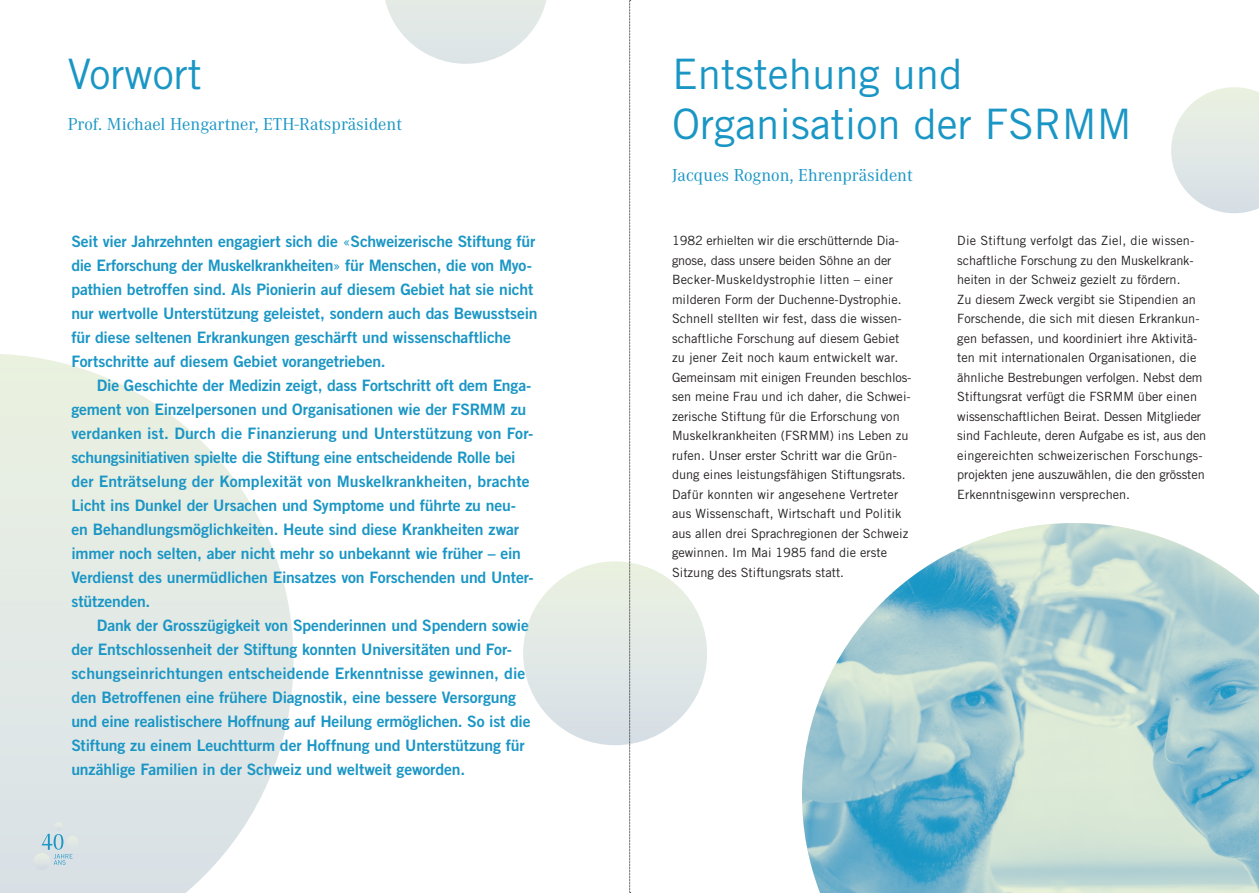
<style>
.page{position:relative;width:1259px;height:893px;background:#fff}
.page>*{position:absolute;margin:0;border:0;box-sizing:border-box;transform-origin:0 0}
.t1{font:42px/50.4px "Trade Gothic LT Std";color:#1a96c5}
.t2{font:18px "Corporate A";color:#1a96c5}
.t3{font:15.75px/24px "Trade Gothic LT Std Bd 2";letter-spacing:-.01em;color:#1a96c5}
.t4{font:12.75px/19.5px "Trade Gothic LT Std";color:#231f20}
.s1{font-family:"Trade Gothic LT Std"}
</style>
<div class="page">
<svg style="left:1171px;top:87px;width:88px;height:126px;fill:#e3eae6"></svg>
<svg style="left:0;top:354px;width:293px;height:539px;fill:#e4ebe6"></svg>
<svg style="left:385px;top:0;width:162px;height:64px;fill:#e2e9e6"></svg>
<img style="left:802px;top:523px;width:457px;height:370px">
<svg style="left:523px;top:561px;width:184px;height:184px;fill:#e4ebe6"></svg>
<svg style="left:629px;top:0;width:2px;height:893px;background:#c1c2c1"></svg>
<img style="left:34px;top:853px;width:16px;height:17px">
<svg style="left:42px;top:822px;width:37px;height:43px;background:#c9dbe2"></svg>
<p class="t1" style="left:68px;top:48px;width:135px">Vorwort</p>
<p class="t2" style="left:68px;top:112px;width:335px">Prof. Michael Hengartner, ETH-Ratspräsident</p>
<p class="t3" style="left:71px;top:229px;width:467px">Seit vier Jahrzehnten engagiert sich die <span class="s1">«</span>Schweizerische Stiftung für die Erforschung der Muskelkrankheiten<span class="s1">»</span> für Menschen, die von Myo&shy;pathien betroffen sind. Als Pionierin auf diesem Gebiet hat sie nicht nur wertvolle Unterstützung geleistet, sondern auch das Bewusstsein für diese seltenen Erkrankungen geschärft und wissenschaftliche Fortschritte auf diesem Gebiet vorangetrieben.</p>
<p class="t3" style="left:71px;top:373px;width:464px;text-indent:25px">Die Geschichte der Medizin zeigt, dass Fortschritt oft dem Enga&shy;gement von Einzelpersonen und Organisationen wie der FSRMM zu verdanken ist. Durch die Finanzierung und Unterstützung von For&shy;schungsinitiativen spielte die Stiftung eine entscheidende Rolle bei der Enträtselung der Komplexität von Muskelkrankheiten, brachte Licht ins Dunkel der Ursachen und Symptome und führte zu neu&shy;en Behandlungsmöglichkeiten. Heute sind diese Krankheiten zwar immer noch selten, aber nicht mehr so unbekannt wie früher – ein Verdienst des unermüdlichen Einsatzes von Forschenden und Unter&shy;stützenden.</p>
<p class="t3" style="left:71px;top:613px;width:461px;text-indent:25px">Dank der Grosszügigkeit von Spenderinnen und Spendern sowie der Entschlossenheit der Stiftung konnten Universitäten und For&shy;schungseinrichtungen entscheidende Erkenntnisse gewinnen, die den Betroffenen eine frühere Diagnostik, eine bessere Versorgung und eine realistischere Hoffnung auf Heilung ermöglichen. So ist die Stiftung zu einem Leuchtturm der Hoffnung und Unterstützung für unzählige Familien in der Schweiz und weltweit geworden.</p>
<p class="t1" style="left:672px;top:48px;width:461px">Entstehung und<br>Organisation der FSRMM</p>
<p class="t2" style="left:672px;top:163px;width:242px">Jacques Rognon, Ehrenpräsident</p>
<p class="t4" style="left:672px;top:231px;width:241px">1982 erhielten wir die erschütternde Dia&shy;gnose, dass unsere beiden Söhne an der Becker-Muskeldystrophie litten – einer milderen Form der Duchenne-Dystrophie.<br>Schnell stellten wir fest, dass die wissen&shy;schaftliche Forschung auf diesem Gebiet zu jener Zeit noch kaum entwickelt war.<br>Gemeinsam mit einigen Freunden beschlos&shy;sen meine Frau und ich daher, die Schwei&shy;zerische Stiftung für die Erforschung von Muskelkrankheiten (FSRMM) ins Leben zu rufen. Unser erster Schritt war die Grün&shy;dung eines leistungsfähigen Stiftungsrats.<br>Dafür konnten wir angesehene Vertreter aus Wissenschaft, Wirtschaft und Politik aus allen drei Sprachregionen der Schweiz gewinnen. Im Mai 1985 fand die erste Sitzung des Stiftungsrats statt.</p>
<p class="t4" style="left:957px;top:231px;width:251px">Die Stiftung verfolgt das Ziel, die wissen&shy;schaftliche Forschung zu den Muskelkrank&shy;heiten in der Schweiz gezielt zu fördern.<br>Zu diesem Zweck vergibt sie Stipendien an Forschende, die sich mit diesen Erkrankun&shy;gen befassen, und koordiniert ihre Aktivitä&shy;ten mit internationalen Organisationen, die ähnliche Bestrebungen verfolgen. Nebst dem Stiftungsrat verfügt die FSRMM über einen wissenschaftlichen Beirat. Dessen Mitglieder sind Fachleute, deren Aufgabe es ist, aus den eingereichten schweizerischen Forschungs&shy;projekten jene auszuwählen, die den grössten Erkenntnisgewinn versprechen.</p>
</div>
